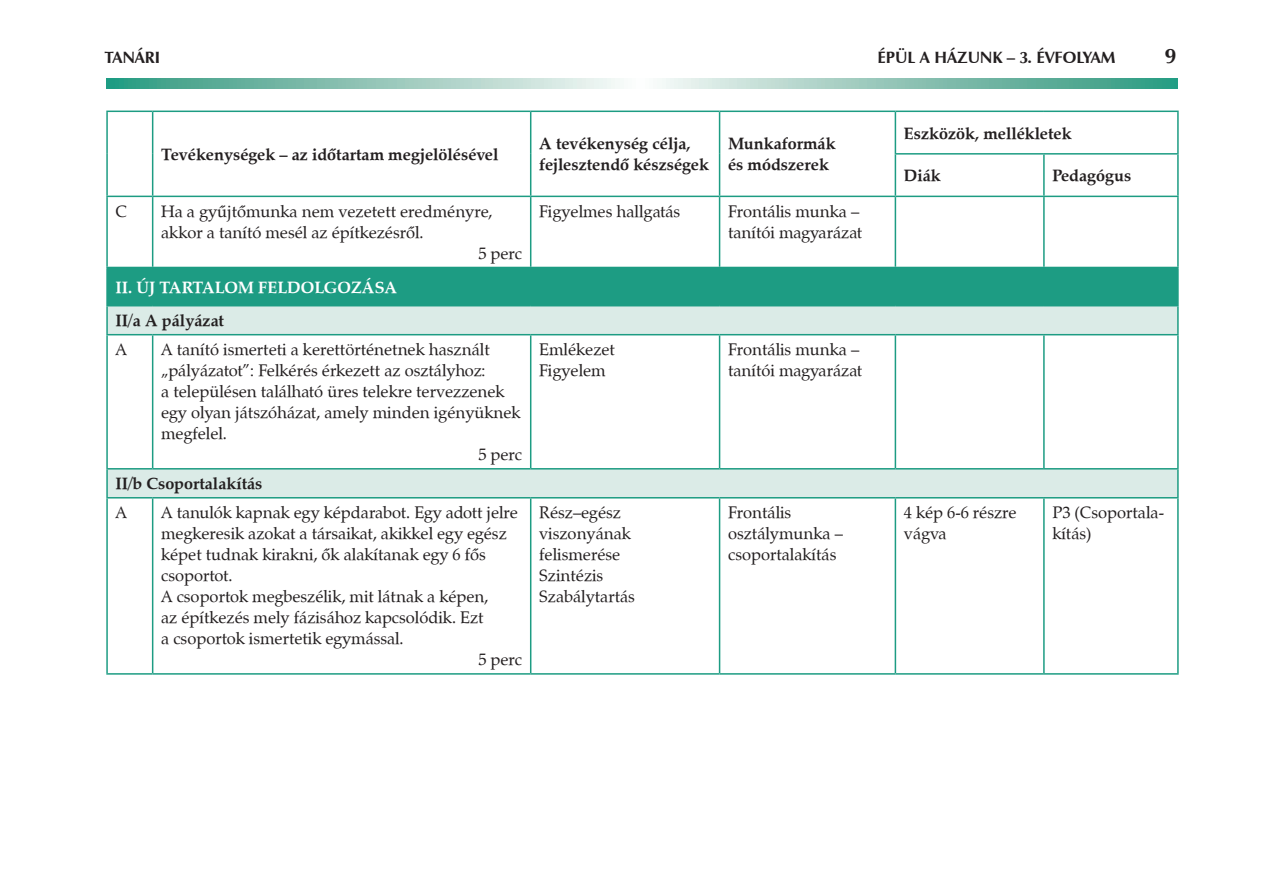
<style>
.page{position:relative;width:1263px;height:893px;background:#fff}
.page>*{position:absolute;margin:0;border:0;box-sizing:border-box;transform-origin:0 0}
.t1{font:16.5px/21px "Zapf Calligraphic 801 PFL";color:#231f20}
.t2{font:700 16.5px/21px "Zapf Calligraphic 801 PFL";color:#231f20}
.t3{font:700 16.5px "Zapf Humanist 601 PFL";color:#231f20}
.t4{font:700 16.5px "Zapf Calligraphic 801 PFL";color:#fff}
</style>
<div class="page">
<svg style="left:106px;top:78px;width:1072px;height:11px;background:#91c6b8"></svg>
<svg style="left:108px;top:112px;width:1069px;height:84px"></svg>
<div style="left:107px;top:267px;width:1071px;height:39px;background:#1d9c83"></div>
<svg style="left:108px;top:306px;width:1069px;height:191px"></svg>
<hr style="left:106px;top:197px;width:2px;height:70px;background:#1d9c83">
<hr style="left:152px;top:197px;width:1px;height:70px;background:#1d9c83">
<hr style="left:530px;top:197px;width:1px;height:70px;background:#1d9c83">
<hr style="left:719px;top:197px;width:1px;height:70px;background:#1d9c83">
<hr style="left:895px;top:197px;width:1px;height:70px;background:#1d9c83">
<hr style="left:1043px;top:197px;width:2px;height:70px;background:#1d9c83">
<hr style="left:1177px;top:197px;width:2px;height:70px;background:#1d9c83">
<hr style="left:106px;top:267px;width:47px;height:1px;background:#1d9c83">
<hr style="left:106px;top:268px;width:2px;height:37px;background:#1d9c83">
<hr style="left:1044px;top:267px;width:135px;height:1px;background:#1d9c83">
<hr style="left:1177px;top:268px;width:2px;height:37px;background:#1d9c83">
<hr style="left:106px;top:305px;width:47px;height:1px;background:#1d9c83">
<hr style="left:106px;top:306px;width:2px;height:28px;background:#1d9c83">
<hr style="left:1044px;top:305px;width:135px;height:1px;background:#1d9c83">
<hr style="left:1177px;top:306px;width:2px;height:28px;background:#1d9c83">
<hr style="left:106px;top:334px;width:47px;height:1px;background:#1d9c83">
<hr style="left:106px;top:335px;width:2px;height:133px;background:#1d9c83">
<hr style="left:153px;top:334px;width:378px;height:1px;background:#1d9c83">
<hr style="left:152px;top:335px;width:1px;height:133px;background:#1d9c83">
<hr style="left:531px;top:334px;width:188px;height:1px;background:#1d9c83">
<hr style="left:530px;top:335px;width:1px;height:133px;background:#1d9c83">
<hr style="left:719px;top:334px;width:176px;height:1px;background:#1d9c83">
<hr style="left:719px;top:335px;width:1px;height:133px;background:#1d9c83">
<hr style="left:895px;top:334px;width:149px;height:1px;background:#1d9c83">
<hr style="left:895px;top:335px;width:1px;height:133px;background:#1d9c83">
<hr style="left:1044px;top:334px;width:135px;height:1px;background:#1d9c83">
<hr style="left:1043px;top:335px;width:2px;height:133px;background:#1d9c83">
<hr style="left:1177px;top:335px;width:2px;height:133px;background:#1d9c83">
<hr style="left:106px;top:468px;width:47px;height:2px;background:#1d9c83">
<hr style="left:106px;top:470px;width:2px;height:27px;background:#1d9c83">
<hr style="left:153px;top:468px;width:378px;height:2px;background:#1d9c83">
<hr style="left:531px;top:468px;width:188px;height:2px;background:#1d9c83">
<hr style="left:719px;top:468px;width:176px;height:2px;background:#1d9c83">
<hr style="left:895px;top:468px;width:149px;height:2px;background:#1d9c83">
<hr style="left:1044px;top:468px;width:135px;height:2px;background:#1d9c83">
<hr style="left:1177px;top:470px;width:2px;height:27px;background:#1d9c83">
<hr style="left:106px;top:497px;width:47px;height:1px;background:#1d9c83">
<hr style="left:106px;top:498px;width:2px;height:175px;background:#1d9c83">
<hr style="left:153px;top:497px;width:378px;height:1px;background:#1d9c83">
<hr style="left:152px;top:498px;width:1px;height:175px;background:#1d9c83">
<hr style="left:531px;top:497px;width:188px;height:1px;background:#1d9c83">
<hr style="left:530px;top:498px;width:1px;height:175px;background:#1d9c83">
<hr style="left:719px;top:497px;width:176px;height:1px;background:#1d9c83">
<hr style="left:719px;top:498px;width:1px;height:175px;background:#1d9c83">
<hr style="left:895px;top:497px;width:149px;height:1px;background:#1d9c83">
<hr style="left:895px;top:498px;width:1px;height:175px;background:#1d9c83">
<hr style="left:1044px;top:497px;width:135px;height:1px;background:#1d9c83">
<hr style="left:1043px;top:498px;width:2px;height:175px;background:#1d9c83">
<hr style="left:1177px;top:498px;width:2px;height:175px;background:#1d9c83">
<hr style="left:106px;top:673px;width:47px;height:2px;background:#1d9c83">
<hr style="left:153px;top:673px;width:378px;height:2px;background:#1d9c83">
<hr style="left:531px;top:673px;width:188px;height:2px;background:#1d9c83">
<hr style="left:719px;top:673px;width:176px;height:2px;background:#1d9c83">
<hr style="left:895px;top:673px;width:149px;height:2px;background:#1d9c83">
<hr style="left:1044px;top:673px;width:135px;height:2px;background:#1d9c83">
<hr style="left:106px;top:111px;width:47px;height:1px;background:#1d9c83">
<hr style="left:106px;top:112px;width:2px;height:42px;background:#1d9c83">
<hr style="left:153px;top:111px;width:378px;height:1px;background:#1d9c83">
<hr style="left:152px;top:112px;width:1px;height:42px;background:#1d9c83">
<hr style="left:531px;top:111px;width:188px;height:1px;background:#1d9c83">
<hr style="left:530px;top:112px;width:1px;height:42px;background:#1d9c83">
<hr style="left:719px;top:111px;width:176px;height:1px;background:#1d9c83">
<hr style="left:719px;top:112px;width:1px;height:42px;background:#1d9c83">
<hr style="left:106px;top:154px;width:2px;height:42px;background:#1d9c83">
<hr style="left:152px;top:154px;width:1px;height:42px;background:#1d9c83">
<hr style="left:530px;top:154px;width:1px;height:42px;background:#1d9c83">
<hr style="left:719px;top:154px;width:1px;height:42px;background:#1d9c83">
<hr style="left:106px;top:196px;width:47px;height:1px;background:#1d9c83">
<hr style="left:153px;top:196px;width:378px;height:1px;background:#1d9c83">
<hr style="left:531px;top:196px;width:188px;height:1px;background:#1d9c83">
<hr style="left:719px;top:196px;width:176px;height:1px;background:#1d9c83">
<hr style="left:895px;top:111px;width:149px;height:1px;background:#1d9c83">
<hr style="left:895px;top:112px;width:1px;height:41px;background:#1d9c83">
<hr style="left:1044px;top:111px;width:135px;height:1px;background:#1d9c83">
<hr style="left:1177px;top:112px;width:2px;height:41px;background:#1d9c83">
<hr style="left:895px;top:153px;width:149px;height:2px;background:#1d9c83">
<hr style="left:895px;top:155px;width:1px;height:41px;background:#1d9c83">
<hr style="left:1044px;top:153px;width:135px;height:2px;background:#1d9c83">
<hr style="left:1043px;top:155px;width:2px;height:41px;background:#1d9c83">
<hr style="left:1177px;top:155px;width:2px;height:41px;background:#1d9c83">
<hr style="left:895px;top:196px;width:149px;height:1px;background:#1d9c83">
<hr style="left:1044px;top:196px;width:135px;height:1px;background:#1d9c83">
<p class="t3" style="left:105px;top:47px;width:8px">TANÁRIÉP</p>
<p class="t3" style="left:895px;top:47px;width:152px">ÜL A HÁZUNK – 3. ÉVFOLYAM</p>
<p class="t2" style="left:161px;top:144px;width:339px">Tevékenységek – az időtartam megjelölésével</p>
<p class="t2" style="left:539px;top:133px;width:171px">A tevékenység célja, fejlesztendő készségek</p>
<p class="t2" style="left:728px;top:133px;width:109px">Munkaformák és módszerek</p>
<p class="t1" style="left:116px;top:201px;width:13px">C</p>
<p class="t1" style="left:161px;top:201px;width:333px">Ha a gyűjtőmunka nem vezetett eredményre,</p>
<p class="t1" style="left:161px;top:222px;width:264px">akkor a tanító mesél az építkezésről.</p>
<p class="t1" style="left:478px;top:243px;width:45px">5 perc</p>
<p class="t4" style="left:116px;top:277px;width:57px">II. Új tartalom</p>
<p class="t4" style="left:258px;top:277px;width:92px">feldolgozása</p>
<p class="t2" style="left:116px;top:310px;width:110px">II/a A pályázat</p>
<p class="t1" style="left:116px;top:339px;width:13px">A</p>
<p class="t1" style="left:161px;top:339px;width:330px">A tanító ismerteti a kerettörténetnek használt</p>
<p class="t1" style="left:161px;top:360px;width:326px">„pályázatot”: Felkérés érkezett az osztályhoz:</p>
<p class="t1" style="left:161px;top:381px;width:345px">a településen található üres telekre tervezzenek</p>
<p class="t1" style="left:161px;top:402px;width:361px">egy olyan játszóházat, amely minden igényüknek</p>
<p class="t1" style="left:161px;top:423px;width:67px">megfelel.</p>
<p class="t1" style="left:478px;top:444px;width:45px">5 perc</p>
<p class="t1" style="left:539px;top:201px;width:143px">Figyelmes hallgatás</p>
<p class="t1" style="left:728px;top:201px;width:136px">Frontális munka – tanítói magyarázat</p>
<p class="t1" style="left:539px;top:339px;width:77px">Emlékezet<br>Figyelem</p>
<p class="t1" style="left:728px;top:339px;width:136px">Frontális munka – tanítói magyarázat</p>
<p class="t2" style="left:904px;top:122px;width:169px">Eszközök, mellékletek</p>
<p class="t2" style="left:904px;top:165px;width:38px">Diák</p>
<p class="t2" style="left:1052px;top:165px;width:80px">Pedagógus</p>
<p class="t2" style="left:116px;top:473px;width:148px">II/b Csoportalakítás</p>
<p class="t1" style="left:116px;top:502px;width:13px">A</p>
<p class="t1" style="left:161px;top:502px;width:358px">A tanulók kapnak egy képdarabot. Egy adott jelre</p>
<p class="t1" style="left:161px;top:523px;width:347px">megkeresik azokat a társaikat, akikkel egy egész</p>
<p class="t1" style="left:161px;top:544px;width:326px">képet tudnak kirakni, ők alakítanak egy 6 fős</p>
<p class="t1" style="left:161px;top:565px;width:73px">csoportot.</p>
<p class="t1" style="left:161px;top:586px;width:329px">A csoportok megbeszélik, mit látnak a képen,</p>
<p class="t1" style="left:161px;top:607px;width:324px">az építkezés mely fázisához kapcsolódik. Ezt</p>
<p class="t1" style="left:161px;top:628px;width:244px">a csoportok ismertetik egymással.</p>
<p class="t1" style="left:478px;top:649px;width:45px">5 perc</p>
<p class="t1" style="left:539px;top:502px;width:97px">Rész–egész viszonyának felismerése<br>Szintézis<br>Szabálytartás</p>
<p class="t1" style="left:728px;top:502px;width:116px">Frontális osztály-munka – csoportalakítás</p>
<p class="t1" style="left:904px;top:502px;width:114px">4 kép 6-6 részre vágva</p>
<p class="t1" style="left:1052px;top:502px;width:112px">P3 (Csopo-rt-ala&shy;kítás)</p>
</div>
